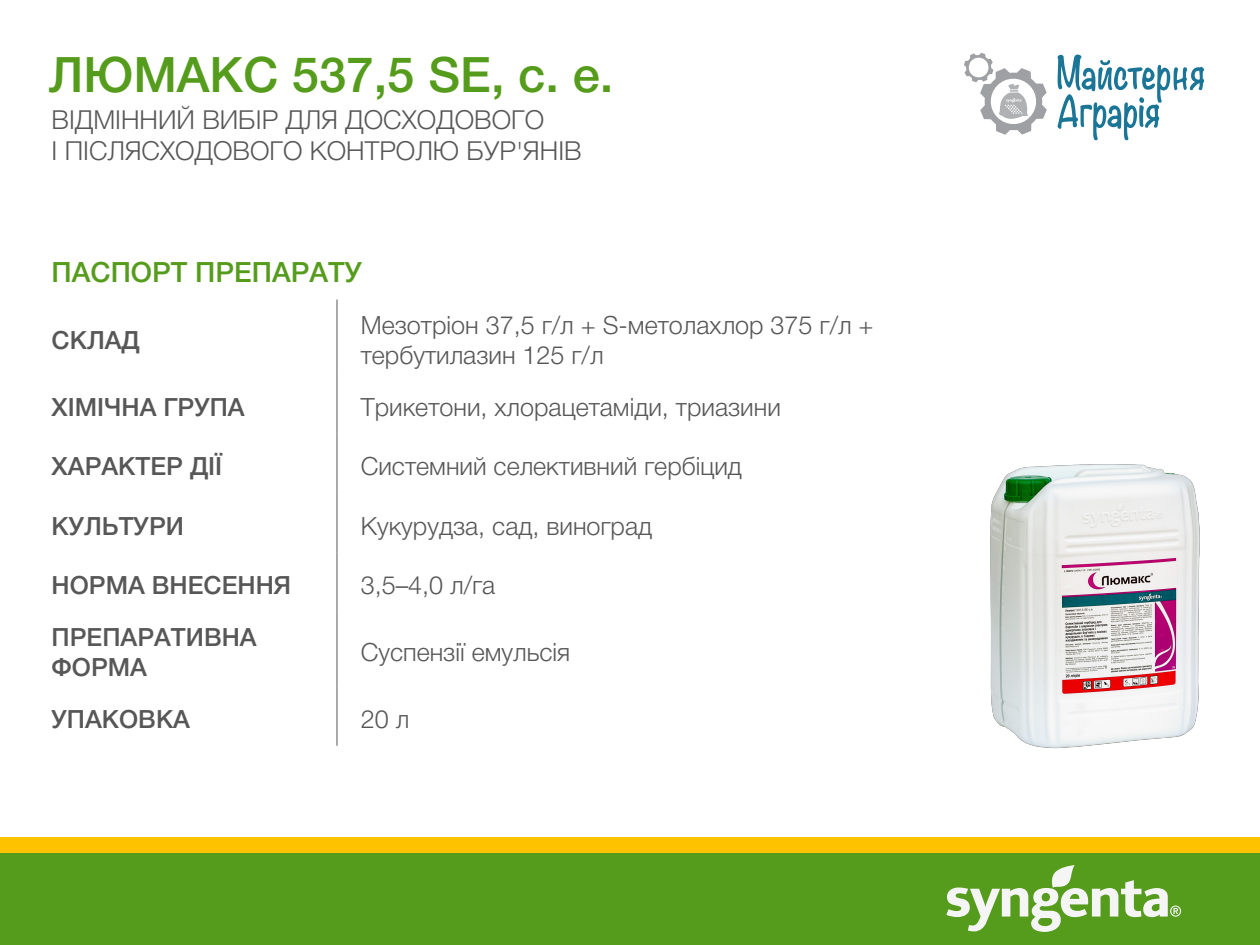
<style>
.page{position:relative;width:1260px;height:945px;background:#fff}
.page>*{position:absolute;margin:0;border:0;box-sizing:border-box;transform-origin:0 0}
.t1{font:500 49px "Helvetica Neue Cyr";color:#559c1c}
.t2{font:500 28px "Helvetica Neue Cyr";color:#559c1c}
.t3{font:300 26.25px/31.5px "Helvetica Neue Cyr";color:#575757}
.t4{font:300 25.2px/30.2px "Helvetica Neue Cyr";color:#575757}
.t5{font:500 25.2px/30.2px "Helvetica Neue Cyr";color:#575757}
</style>
<div class="page">
<img style="left:990px;top:464px;width:210px;height:285px">
<div style="left:0;top:837px;width:1260px;height:16px;background:#ffc200"></div>
<div style="left:0;top:853px;width:1260px;height:92px;background:#559c1c"></div>
<svg style="left:946px;top:865px;width:235px;height:67px"></svg>
<svg style="left:1058px;top:55px;width:146px;height:85px"></svg>
<svg style="left:964px;top:53px;width:83px;height:82px"></svg>
<hr style="left:337px;top:300px;width:1px;height:74px;background:#575757">
<hr style="left:337px;top:374px;width:1px;height:59px;background:#575757">
<hr style="left:337px;top:433px;width:1px;height:60px;background:#575757">
<hr style="left:337px;top:493px;width:1px;height:59px;background:#575757">
<hr style="left:337px;top:552px;width:1px;height:60px;background:#575757">
<hr style="left:337px;top:612px;width:1px;height:74px;background:#575757">
<hr style="left:337px;top:686px;width:1px;height:60px;background:#575757">
<h1 class="t1" style="left:49px;top:47px;width:566px">ЛЮМАКС 537,5 SE, с. е.</h1>
<p class="t3" style="left:52px;top:104px;width:532px">ВІДМІННИЙ ВИБІР ДЛЯ ДОСХОДОВОГО<br>І ПІСЛЯСХОДОВОГО КОНТРОЛЮ БУР'ЯНІВ</p>
<p class="t2" style="left:52px;top:257px;width:312px">ПАСПОРТ ПРЕПАРАТУ</p>
<p class="t5" style="left:52px;top:325px;width:90px">СКЛАД</p>
<p class="t4" style="left:361px;top:310px;width:514px">Мезотріон 37,5 г/л + S-метолахлор 375 г/л + тербутилазин 125 г/л</p>
<p class="t5" style="left:52px;top:392px;width:195px">ХІМІЧНА ГРУПА</p>
<p class="t4" style="left:361px;top:392px;width:422px">Трикетони, хлорацетаміди, триазини</p>
<p class="t5" style="left:52px;top:452px;width:172px">ХАРАКТЕР ДІЇ</p>
<p class="t4" style="left:361px;top:451px;width:383px">Системний селективний гербіцид</p>
<p class="t5" style="left:52px;top:511px;width:134px">КУЛЬТУРИ</p>
<p class="t4" style="left:361px;top:511px;width:293px">Кукурудза, сад, виноград</p>
<p class="t5" style="left:52px;top:571px;width:241px">НОРМА ВНЕСЕННЯ</p>
<p class="t4" style="left:361px;top:570px;width:136px">3,5–4,0 л/га</p>
<p class="t5" style="left:52px;top:622px;width:207px">ПРЕПАРАТИВНА<br>ФОРМА</p>
<p class="t4" style="left:361px;top:637px;width:211px">Суспензії емульсія</p>
<p class="t5" style="left:52px;top:705px;width:140px">УПАКОВКА</p>
<p class="t4" style="left:361px;top:704px;width:50px">20 л</p>
</div>
